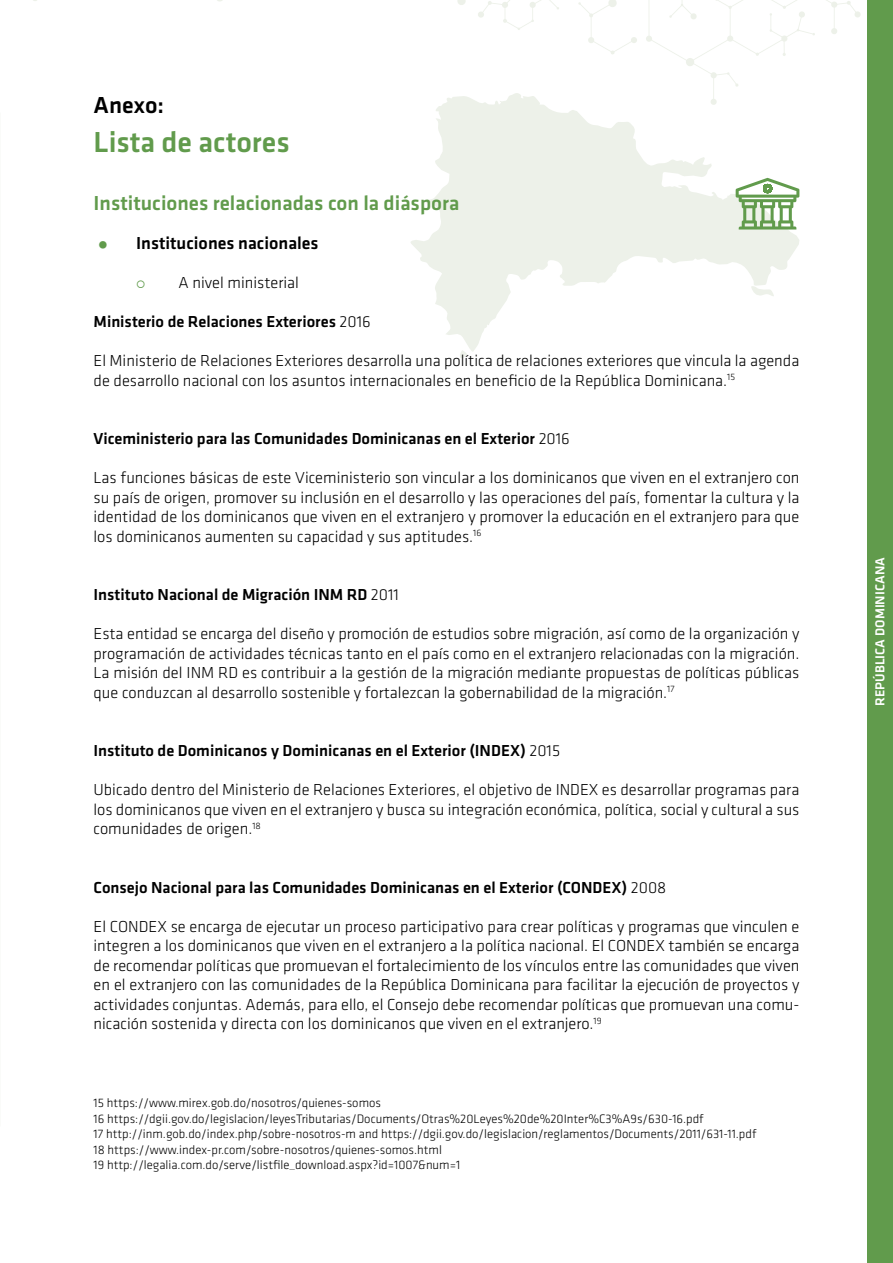
<style>
.page{position:relative;width:893px;height:1263px;background:#fff}
.page>*{position:absolute;margin:0;border:0;box-sizing:border-box;transform-origin:0 0}
.t1{font:500 30px "Klavika";color:#619b4c}
.t2{font:500 24px "Klavika";color:#000}
.t3{font:500 21px "Klavika";color:#619b4c}
.t4{font:500 18px "Klavika";color:#000}
.t5{font:300 16.5px/19.5px "Klavika";color:#000;text-align:justify}
.t6{font:500 16.5px "Klavika";color:#000}
.t7{font:500 13.5px "Klavika";color:#fff}
.t8{font:300 12.75px/15.6px "Klavika";color:#000}
.s1{color:#619b4c}
.s2{font-weight:300}
</style>
<div class="page">
<div style="left:867px;top:0;width:26px;height:1263px;background:#619b4c"></div>
<svg style="left:578px;top:0;width:59px;height:54px"></svg>
<svg style="left:457px;top:0;width:102px;height:30px"></svg>
<svg style="left:646px;top:0;width:215px;height:93px"></svg>
<svg style="left:411px;top:93px;width:388px;height:265px"></svg>
<svg style="left:736px;top:178px;width:63px;height:52px"></svg>
<h2 class="t2" style="left:94px;top:88px;width:72px">Anexo:</h2>
<h1 class="t1" style="left:94px;top:121px;width:198px">Lista de actores</h1>
<p class="t3" style="left:94px;top:189px;width:367px">Instituciones relacionadas con la diáspora</p>
<p class="t4" style="left:94px;top:231px;width:227px"><span class="s1">•</span> Instituciones nacionales</p>
<p class="t5" style="left:179px;top:273px;width:122px">A nivel ministerial</p>
<p class="t6" style="left:94px;top:310px;width:279px">Ministerio de Relaciones Exteriores <span class="s2">2016</span></p>
<p class="t5" style="left:94px;top:351px;width:707px">El Ministerio de Relaciones Exteriores desarrolla una política de relaciones exteriores que vincula la agenda de desarrollo nacional con los asuntos internacionales en beneficio de la República Dominicana.<sup>15</sup></p>
<p class="t6" style="left:94px;top:427px;width:478px">Viceministerio para las Comunidades Dominicanas en el Exterior <span class="s2">2016</span></p>
<p class="t5" style="left:94px;top:468px;width:707px">Las funciones básicas de este Viceministerio son vincular a los dominicanos que viven en el extranjero con su país de origen, promover su inclusión en el desarrollo y las operaciones del país, fomentar la cultura y la identidad de los dominicanos que viven en el extranjero y promover la educación en el extranjero para que los dominicanos aumenten su capacidad y sus aptitudes.<sup>16</sup></p>
<p class="t6" style="left:94px;top:583px;width:307px">Instituto Nacional de Migración INM RD <span class="s2">2011</span></p>
<p class="t5" style="left:94px;top:624px;width:707px">Esta entidad se encarga del diseño y promoción de estudios sobre migración, así como de la organización y programación de actividades técnicas tanto en el país como en el extranjero relacionadas con la migración.<br>La misión del INM RD es contribuir a la gestión de la migración mediante propuestas de políticas públicas que conduzcan al desarrollo sostenible y fortalezcan la gobernabilidad de la migración.<sup>17</sup></p>
<p class="t6" style="left:94px;top:739px;width:468px">Instituto de Dominicanos y Dominicanas en el Exterior (INDEX) <span class="s2">2015</span></p>
<p class="t5" style="left:94px;top:780px;width:707px">Ubicado dentro del Ministerio de Relaciones Exteriores, el objetivo de INDEX es desarrollar programas para los dominicanos que viven en el extranjero y busca su integración económica, política, social y cultural a sus comunidades de origen.<sup>18</sup></p>
<p class="t6" style="left:94px;top:876px;width:574px">Consejo Nacional para las Comunidades Dominicanas en el Exterior (CONDEX) <span class="s2">2008</span></p>
<p class="t5" style="left:94px;top:916px;width:707px">El CONDEX se encarga de ejecutar un proceso participativo para crear políticas y programas que vinculen e integren a los dominicanos que viven en el extranjero a la política nacional. El CONDEX también se encarga de recomendar políticas que promuevan el fortalecimiento de los vínculos entre las comunidades que viven en el extranjero con las comunidades de la República Dominicana para facilitar la ejecución de proyectos y actividades conjuntas. Además, para ello, el Consejo debe recomendar políticas que promuevan una comu&shy;nicación sostenida y directa con los dominicanos que viven en el extranjero.<sup>19</sup></p>
<p class="t8" style="left:94px;top:1095px;width:664px">15 https://www.mirex.gob.do/nosotros/quienes-somos<br>16 https://dgii.gov.do/legislacion/leyesTributarias/Documents/Otras%20Leyes%20de%20Inter%C3%A9s/630-16.pdf<br>17 http://inm.gob.do/index.php/sobre-nosotros-m and https://dgii.gov.do/legislacion/reglamentos/Documents/2011/631-11.pdf 18 https://www.index-pr.com/sobre-nosotros/quienes-somos.html<br>19 http://legalia.com.do/serve/listfile_download.aspx?id=1007&amp;num=1</p>
<p class="t7" style="left:871px;top:706px;width:150px;rotate:-90deg">REPÚBLICA DOMINICANA</p>
</div>
